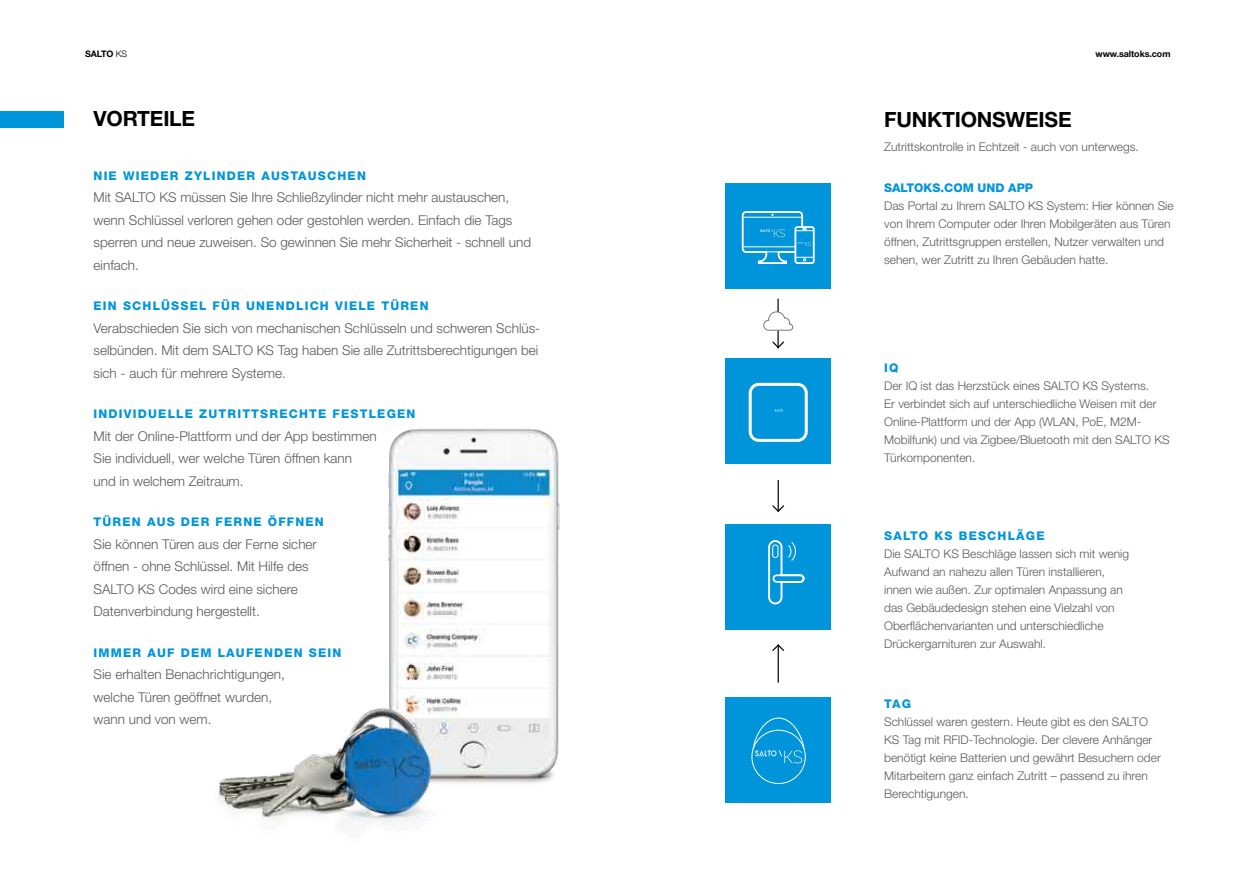
<style>
.page{position:relative;width:1259px;height:893px;background:#fff}
.page>*{position:absolute;margin:0;border:0;box-sizing:border-box;transform-origin:0 0}
.t1{font:700 21px "Helvetica Neue LT Std";letter-spacing:-.01em;color:#000}
.t2{font:300 13.5px/22.5px "Helvetica Neue LT Std";color:#58595b}
.t3{font:300 12px/18px "Helvetica Neue LT Std";color:#58595b}
.t4{font:800 12px "Helvetica Neue LT Std";letter-spacing:.1em;color:#0095da}
.t5{font:800 12px "Helvetica Neue LT Std";color:#0095da}
.t6{font:700 9px "Helvetica Neue LT Std";letter-spacing:-.01em;color:#000}
.s1{font-weight:300}
</style>
<div class="page">
<hr style="left:777px;top:645px;width:2px;height:38px;background:#000">
<svg style="left:772px;top:644px;width:13px;height:8px"></svg>
<hr style="left:777px;top:480px;width:2px;height:31px;background:#000">
<svg style="left:772px;top:504px;width:12px;height:8px"></svg>
<img style="left:218px;top:428px;width:342px;height:410px">
<div style="left:726px;top:183px;width:105px;height:106px;background:#0095da"></div>
<svg style="left:741px;top:211px;width:74px;height:53px"></svg>
<div style="left:726px;top:358px;width:105px;height:106px;background:#0095da"></div>
<div style="left:726px;top:524px;width:105px;height:106px;background:#0095da"></div>
<svg style="left:768px;top:540px;width:37px;height:65px"></svg>
<div style="left:772px;top:545px;width:6px;height:13px;border:1px solid #fff;border-radius:3px"></div>
<div style="left:726px;top:697px;width:105px;height:106px;background:#0095da"></div>
<svg style="left:752px;top:717px;width:53px;height:46px"></svg>
<div style="left:0;top:111px;width:64px;height:17px;background:#0095da"></div>
<svg style="left:763px;top:299px;width:30px;height:50px"></svg>
<svg style="left:774px;top:409px;width:9px;height:3px"></svg>
<div style="left:748px;top:383px;width:59px;height:59px;border:3px solid #fff;border-radius:9px"></div>
<p class="t6" style="left:85px;top:49px;width:44px">SALTO <span class="s1">KS</span></p>
<p class="t6" style="left:1095px;top:49px;width:77px">www.saltoks.com</p>
<h1 class="t1" style="left:94px;top:105px;width:103px">VORTEILE</h1>
<p class="t4" style="left:94px;top:168px;width:274px">NIE WIEDER ZYLINDER AUSTAUSCHEN</p>
<p class="t2" style="left:94px;top:186px;width:439px">Mit SALTO KS müssen Sie Ihre Schließzylinder nicht mehr austauschen, wenn Schlüssel verloren gehen oder gestohlen werden. Einfach die Tags sperren und neue zuweisen. So gewinnen Sie mehr Sicherheit - schnell und einfach.</p>
<p class="t4" style="left:94px;top:299px;width:336px">EIN SCHLÜSSEL FÜR UNENDLICH VIELE TÜREN</p>
<p class="t2" style="left:94px;top:316px;width:448px">Verabschieden Sie sich von mechanischen Schlüsseln und schweren Schlüs&shy;selbünden. Mit dem SALTO KS Tag haben Sie alle Zutrittsberechtigungen bei sich - auch für mehrere Systeme.</p>
<p class="t4" style="left:94px;top:407px;width:323px">INDIVIDUELLE ZUTRITTSRECHTE FESTLEGEN</p>
<p class="t2" style="left:94px;top:424px;width:285px">Mit der Online-Plattform und der App bestimmen<br>Sie individuell, wer welche Türen öffnen kann und in welchem Zeitraum.</p>
<p class="t4" style="left:94px;top:515px;width:232px">TÜREN AUS DER FERNE ÖFFNEN</p>
<p class="t2" style="left:94px;top:532px;width:225px">Sie können Türen aus der Ferne sicher öffnen - ohne Schlüssel. Mit Hilfe des SALTO KS Codes wird eine sichere Datenverbindung hergestellt.</p>
<p class="t4" style="left:94px;top:645px;width:249px">IMMER AUF DEM LAUFENDEN SEIN</p>
<p class="t2" style="left:94px;top:663px;width:193px">Sie erhalten Benachrichtigungen, welche Türen geöffnet wurden, wann und von wem.</p>
<h1 class="t1" style="left:884px;top:106px;width:189px">FUNKTIONSWEISE</h1>
<p class="t3" style="left:884px;top:137px;width:256px">Zutrittskontrolle in Echtzeit - auch von unterwegs.</p>
<p class="t5" style="left:884px;top:181px;width:150px">SALTOKS.COM UND APP</p>
<p class="t3" style="left:884px;top:196px;width:291px">Das Portal zu Ihrem SALTO KS System: Hier können Sie von Ihrem Computer oder Ihren Mobilgeräten aus Türen öffnen, Zutrittsgruppen erstellen, Nutzer verwalten und sehen, wer Zutritt zu Ihren Gebäuden hatte.</p>
<p class="t4" style="left:884px;top:361px;width:16px">IQ</p>
<p class="t3" style="left:884px;top:376px;width:287px">Der IQ ist das Herzstück eines SALTO KS Systems.<br>Er verbindet sich auf unterschiedliche Weisen mit der Online-Plattform und der App (WLAN, PoE, M2M-Mobilfunk) und via Zigbee/Bluetooth mit den SALTO KS Türkomponenten.</p>
<p class="t4" style="left:884px;top:529px;width:162px">SALTO KS BESCHLÄGE</p>
<p class="t3" style="left:884px;top:544px;width:246px">Die SALTO KS Beschläge lassen sich mit wenig Aufwand an nahezu allen Türen installieren, innen wie außen. Zur optimalen Anpassung an das Gebäudedesign stehen eine Vielzahl von Oberflächenvarianten und unterschiedliche Drückergarnituren zur Auswahl.</p>
<p class="t4" style="left:884px;top:697px;width:28px">TAG</p>
<p class="t3" style="left:884px;top:712px;width:278px">Schlüssel waren gestern. Heute gibt es den SALTO KS Tag mit RFID-Technologie. Der clevere Anhänger benötigt keine Batterien und gewährt Besuchern oder Mitarbeitern ganz einfach Zutritt – passend zu ihren Berechtigungen.</p>
</div>
